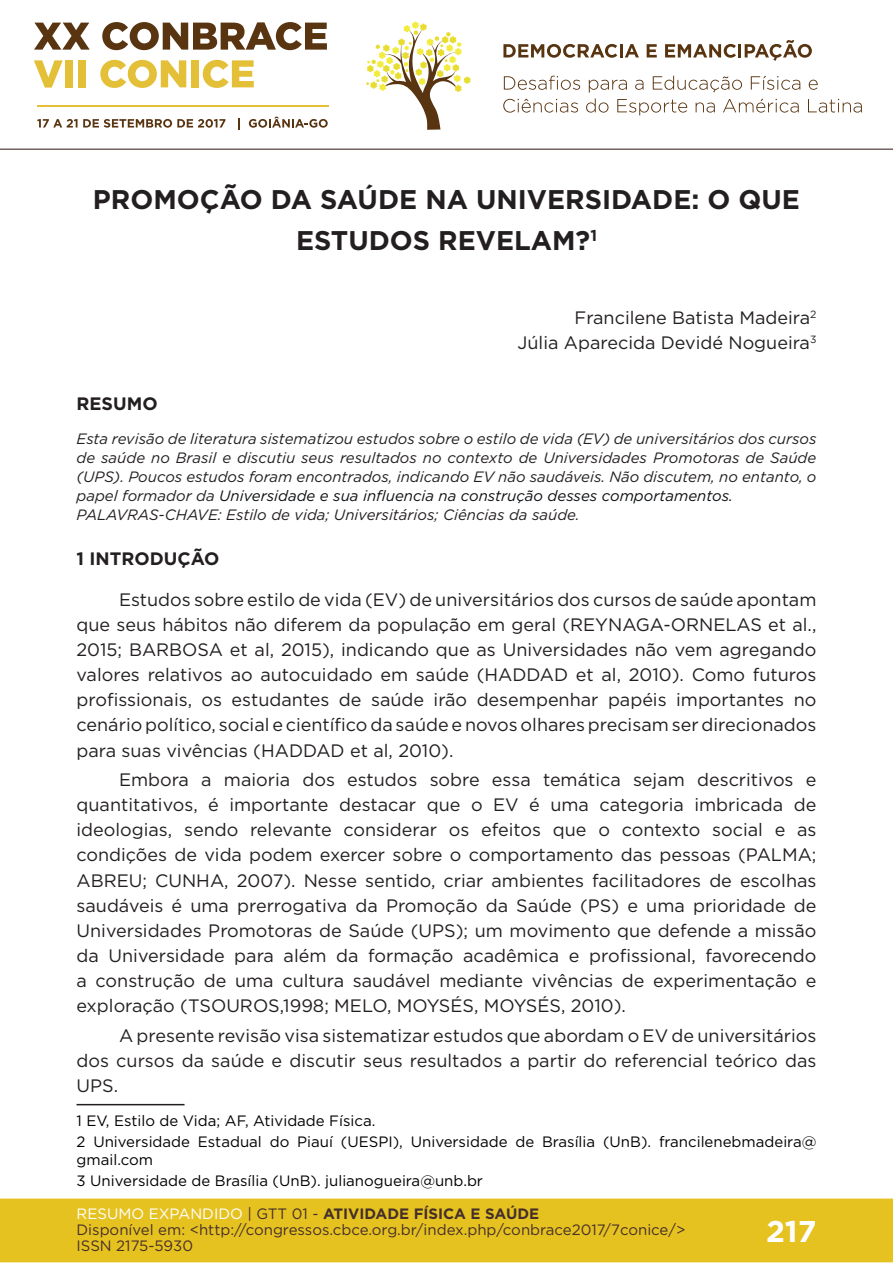
<style>
.page{position:relative;width:893px;height:1263px;background:#fff}
.page>*{position:absolute;margin:0;border:0;box-sizing:border-box;transform-origin:0 0}
.t1{font:700 30px "Gotham";color:#fff}
.t2{font:700 27px/41.7px "Gotham";color:#231f20;text-align:center}
.t3{font:18px/25.2px "Gotham";color:#231f20;text-align:justify}
.t4{font:700 18px "Gotham";color:#231f20}
.t5{font:italic 15px/19.2px "Gotham";color:#231f20}
.t6{font:15px/21.3px "Gotham";color:#000001}
.t7{font:15px/16px "Gotham";color:#462f2a}
.s1{color:#0c0f12}
.s2{color:#fff}
.s3{color:#442f2a}
.s4{font-weight:700;color:#442f2a}
</style>
<div class="page">
<div style="left:0;top:1198px;width:893px;height:64px;background:#e6c221;border:2px solid #e6c221"></div>
<svg style="left:34px;top:23px;width:56px;height:27px"></svg>
<svg style="left:102px;top:22px;width:225px;height:28px"></svg>
<svg style="left:34px;top:60px;width:29px;height:28px"></svg>
<div style="left:65px;top:60px;width:8px;height:27px;background:#e3c038"></div>
<div style="left:78px;top:60px;width:8px;height:27px;background:#e3c038"></div>
<svg style="left:100px;top:60px;width:86px;height:28px"></svg>
<div style="left:191px;top:60px;width:8px;height:27px;background:#e3c038"></div>
<svg style="left:203px;top:60px;width:51px;height:28px"></svg>
<svg style="left:37px;top:119px;width:188px;height:9px"></svg>
<svg style="left:238px;top:118px;width:2px;height:11px"></svg>
<svg style="left:249px;top:117px;width:79px;height:11px"></svg>
<hr style="left:37px;top:105px;width:291px;height:2px;background:#e3c038">
<svg style="left:366px;top:21px;width:105px;height:109px"></svg>
<svg style="left:503px;top:44px;width:136px;height:14px"></svg>
<svg style="left:647px;top:44px;width:10px;height:13px"></svg>
<svg style="left:665px;top:40px;width:147px;height:21px"></svg>
<svg style="left:504px;top:76px;width:76px;height:14px"></svg>
<svg style="left:809px;top:80px;width:9px;height:10px"></svg>
<svg style="left:503px;top:99px;width:75px;height:14px"></svg>
<svg style="left:586px;top:76px;width:214px;height:39px"></svg>
<svg style="left:808px;top:99px;width:54px;height:14px"></svg>
<hr style="left:0;top:149px;width:893px;height:1px;background:#442f2a">
<hr style="left:77px;top:1104px;width:108px;height:1px;background:#231f20">
<h2 class="t2" style="left:93px;top:178px;width:709px">PROMOÇÃO DA SAÚDE NA UNIVERSIDADE: O QUE<br>ESTUDOS REVELAM?<sup>1</sup></h2>
<p class="t3" style="left:518px;top:305px;width:300px;text-align:right">Francilene Batista Madeira<sup>2<br></sup>Júlia Aparecida Devidé Nogueira<sup>3</sup></p>
<p class="t4" style="left:77px;top:391px;width:83px">RESUMO</p>
<p class="t5" style="left:77px;top:428px;width:741px">Esta revisão de literatura sistematizou estudos sobre o estilo de vida (EV) de universitários dos cursos de saúde no Brasil e discutiu seus resultados no contexto de Universidades Promotoras de Saúde (UPS). Poucos estudos foram encontrados, indicando EV não saudáveis. Não discutem, no entanto, o papel formador da <span class="s1">Universidade e sua influencia na construção desses comportamentos.<br></span>PALAVRAS-CHAVE: Estilo de vida; Universitários; Ciências da saúde.</p>
<p class="t4" style="left:77px;top:547px;width:144px">1 INTRODUÇÃO</p>
<p class="t3" style="left:77px;top:586px;width:741px;text-indent:43px">Estudos sobre estilo de vida (EV) de universitários dos cursos de saúde apontam que seus hábitos não diferem da população em geral (REYNAGA-ORNELAS et al., 2015; BARBOSA et al, 2015), indicando que as Universidades não vem agregando valores relativos ao autocuidado em saúde (HADDAD et al, 2010). Como futuros profissionais, os estudantes de saúde irão desempenhar papéis importantes no cenário político, social e científico da saúde e novos olhares precisam ser direcionados para suas vivências (HADDAD et al, 2010).</p>
<p class="t3" style="left:77px;top:766px;width:741px;text-indent:43px">Embora a maioria dos estudos sobre essa temática sejam descritivos e quantitativos, é importante destacar que o EV é uma categoria imbricada de ideologias, sendo relevante considerar os efeitos que o contexto social e as condições de vida podem exercer sobre o comportamento das pessoas (PALMA; ABREU; CUNHA, 2007). Nesse sentido, criar ambientes facilitadores de escolhas saudáveis é uma prerrogativa da Promoção da Saúde (PS) e uma prioridade de Universidades Promotoras de Saúde (UPS); um movimento que defende a missão da Universidade para além da formação acadêmica e profissional, favorecendo a construção de uma cultura saudável mediante vivências de experimentação e exploração (TSOUROS,1998; MELO, MOYSÉS, MOYSÉS, 2010).</p>
<p class="t3" style="left:77px;top:1022px;width:741px;text-indent:43px">A presente revisão visa sistematizar estudos que abordam o EV de universitários dos cursos da saúde e discutir seus resultados a partir do referencial teórico das UPS.</p>
<p class="t6" style="left:77px;top:1110px;width:741px">1 EV, Estilo de Vida; AF, Atividade Física.<br>2 Universidade Estadual do Piauí (UESPI), Universidade de Brasília (UnB). francilenebmadeira@</p>
<p class="t6" style="left:77px;top:1149px;width:408px">gmail.com<br>3 Universidade de Brasília (UnB). julianogueira@unb.br</p>
<p class="t7" style="left:77px;top:1205px;width:610px"><span class="s2">RESUMO EXPANDIDO</span> <span class="s3">| GTT 01 -</span> <span class="s4">ATIVIDADE FÍSICA E SAÚDE<br></span>Disponível em: &lt;http://congressos.cbce.org.br/index.php/conbrace2017/7conice/&gt;<br>ISSN 2175-5930</p>
<h1 class="t1" style="left:766px;top:1212px;width:52px">217</h1>
</div>
